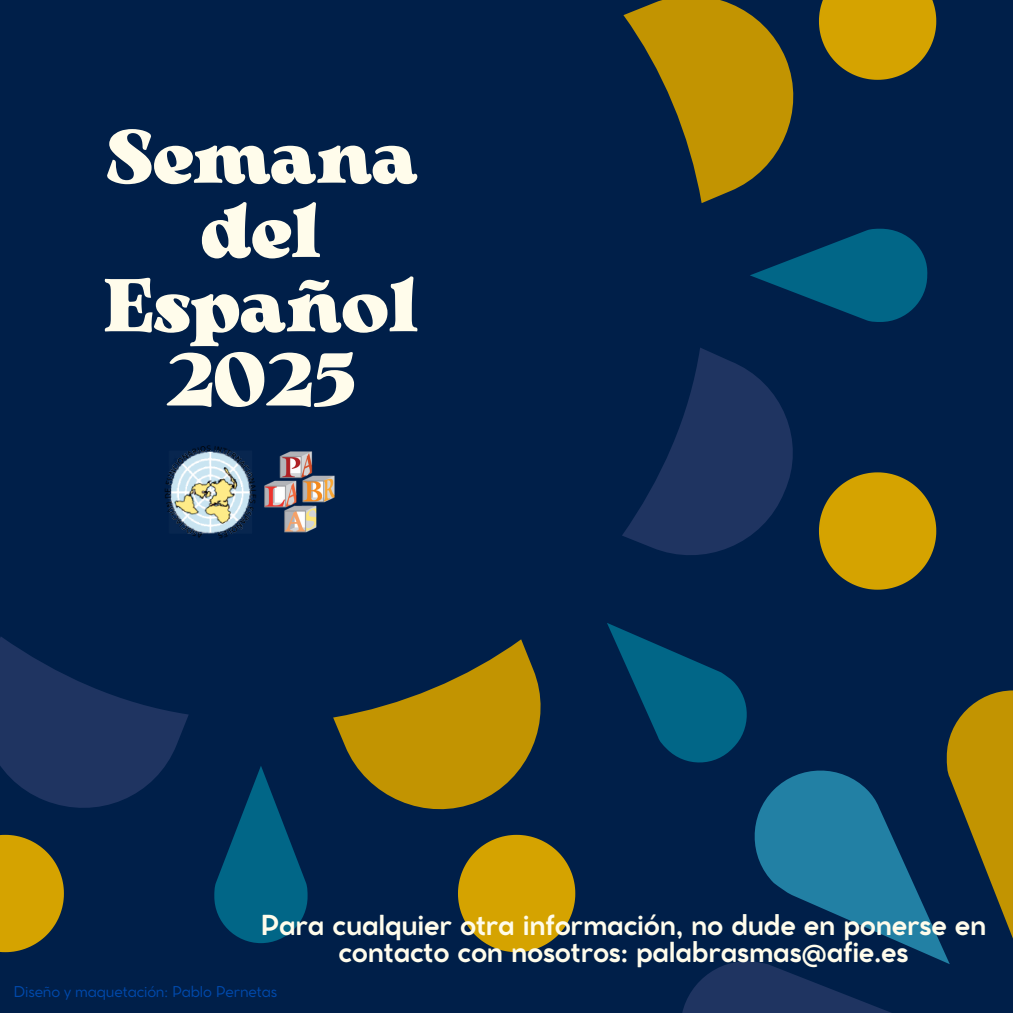
<style>
.page{position:relative;width:1013px;height:1013px;background:#fff}
.page>*{position:absolute;margin:0;border:0;box-sizing:border-box;transform-origin:0 0}
.t1{font:800 74.5px/74.2px "Arsenica Antiqua";letter-spacing:-.01em;color:#fffceb;text-align:center}
.t2{font:700 27.25px/27.2px "Cocomat Pro";letter-spacing:-.01em;color:#fffceb;text-align:center}
.t3{font:14.75px "Cocomat Pro";letter-spacing:-.01em;color:#004aad}
</style>
<div class="page">
<div style="left:0;top:0;width:1012px;height:1012px;background:#001f49"></div>
<svg style="left:214px;top:766px;width:93px;height:177px"></svg>
<svg style="left:750px;top:229px;width:178px;height:93px"></svg>
<svg style="left:333px;top:639px;width:208px;height:171px"></svg>
<svg style="left:623px;top:0;width:171px;height:203px"></svg>
<svg style="left:622px;top:348px;width:171px;height:207px"></svg>
<svg style="left:0;top:637px;width:189px;height:171px"></svg>
<svg style="left:0;top:834px;width:64px;height:118px"></svg>
<svg style="left:458px;top:834px;width:117px;height:118px"></svg>
<svg style="left:819px;top:472px;width:117px;height:117px"></svg>
<svg style="left:819px;top:0;width:117px;height:80px"></svg>
<svg style="left:612px;top:627px;width:400px;height:385px"></svg>
<img style="left:164px;top:445px;width:92px;height:94px">
<img style="left:264px;top:451px;width:71px;height:82px">
<p class="t1" style="left:103px;top:126px;width:317px">Semana del<br>Español<br>2025</p>
<h1 class="t2" style="left:260px;top:913px;width:727px">Para cualquier otra información, no dude en ponerse en contacto con nosotros: palabrasmas@afie.es</h1>
<h2 class="t3" style="left:14px;top:986px;width:265px">Diseño y maquetación: Pablo Pernetas</h2>
</div>
